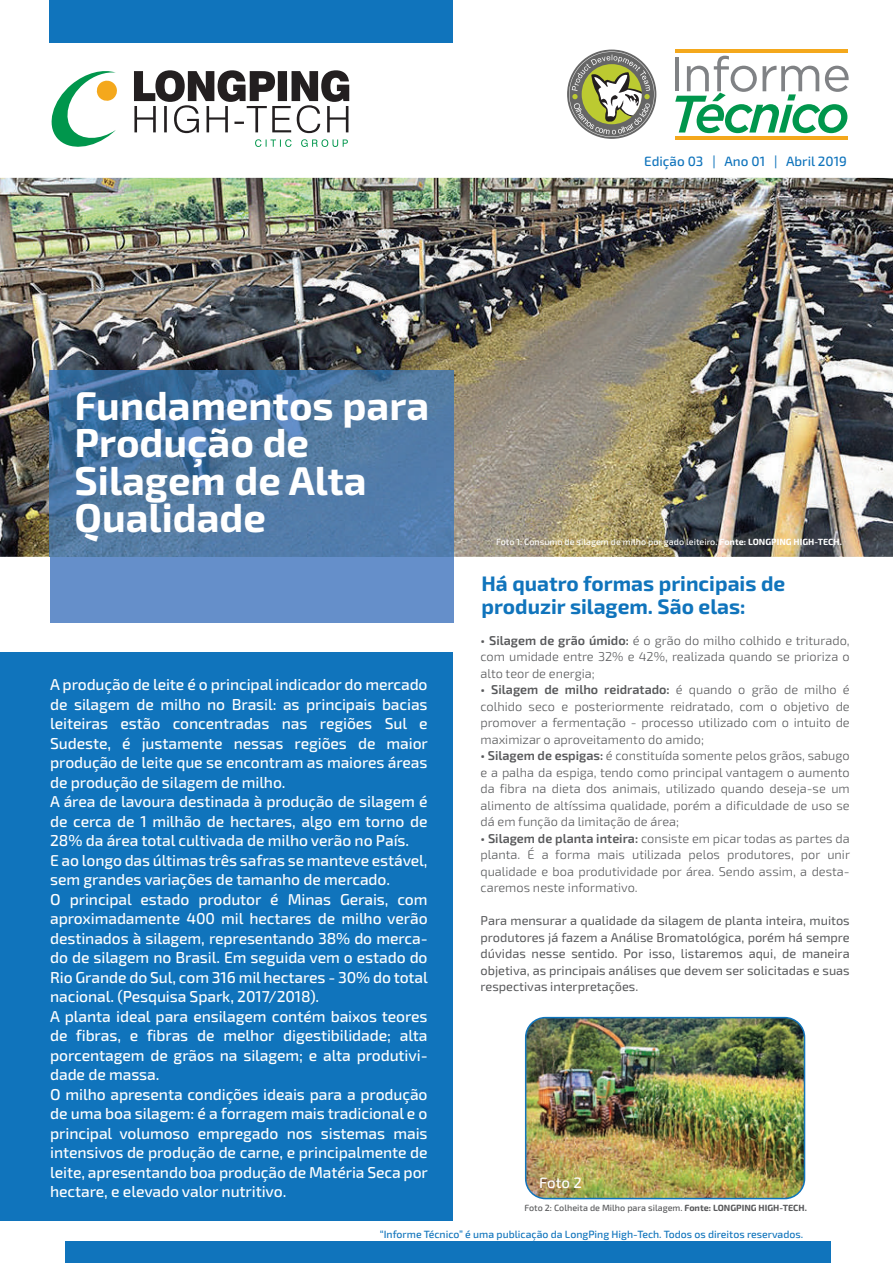
<style>
.page{position:relative;width:893px;height:1263px;background:#fff}
.page>*{position:absolute;margin:0;border:0;box-sizing:border-box;transform-origin:0 0}
.t1{font:700 40.2px/37.3px "Exo 2";color:#fff}
.t2{font:700 21px/22.5px "Exo 2";color:#1074bc}
.t3{font:500 15.75px/19.5px "Exo 2";letter-spacing:-.005em;color:#fff}
.t4{font:500 15.15px "Exo 2";color:#fff}
.t5{font:500 13.5px "Exo 2";color:#1074bc}
.t6{font:300 12.75px/16.5px "Exo 2";color:#57585a;text-align:justify}
.t7{font:12.75px/16.5px "Exo 2";color:#57585a;text-align:justify}
.t8{font:500 10.5px "Exo 2";color:#1074bc}
.t9{font:500 9px "Exo 2";color:#fff}
.t10{font:500 9px "Exo 2";color:#57585a}
.s1{font-weight:700}
.s2{font-weight:600}
</style>
<div class="page">
<img style="left:0;top:178px;width:893px;height:379px">
<div style="left:49px;top:0;width:404px;height:42px;background:#1074bc"></div>
<div style="left:50px;top:557px;width:404px;height:66px;background:#658fca"></div>
<img style="left:50px;top:370px;width:404px;height:187px">
<div style="left:0;top:652px;width:453px;height:568px;background:#1074bc"></div>
<svg style="left:134px;top:70px;width:215px;height:63px"></svg>
<svg style="left:255px;top:139px;width:93px;height:8px"></svg>
<svg style="left:51px;top:71px;width:66px;height:76px"></svg>
<div style="left:65px;top:1242px;width:766px;height:21px;background:#1074bc"></div>
<svg style="left:569px;top:51px;width:85px;height:86px"></svg>
<hr style="left:675px;top:136px;width:173px;height:3px;background:#f4a81c">
<hr style="left:675px;top:49px;width:173px;height:3px;background:#f4a81c">
<svg style="left:675px;top:56px;width:174px;height:77px"></svg>
<img style="left:526px;top:1017px;width:278px;height:181px">
<div style="left:525px;top:1017px;width:280px;height:182px;border:2px solid #1074bc;border-radius:20px"></div>
<p class="t5" style="left:644px;top:154px;width:204px">Edição 03 | Ano 01 | Abril 2019</p>
<h1 class="t1" style="left:75px;top:388px;width:356px">Fundamentos para<br>Produção de<br>Silagem de Alta<br>Qualidade</h1>
<p class="t3" style="left:50px;top:675px;width:379px">A produção de leite é o principal indicador do mercado de silagem de milho no Brasil: as principais bacias leiteiras estão concentradas nas regiões Sul e Sudeste, é justamente nessas regiões de maior produção de leite que se encontram as maiores áreas de produção de silagem de milho.<br>A área de lavoura destinada à produção de silagem é de cerca de 1 milhão de hectares, algo em torno de 28% da área total cultivada de milho verão no País.<br>E ao longo das últimas três safras se manteve estável, sem grandes variações de tamanho de mercado.<br>O principal estado produtor é Minas Gerais, com aproximadamente 400 mil hectares de milho verão destinados à silagem, representando 38% do merca&shy;do de silagem no Brasil. Em seguida vem o estado do Rio Grande do Sul, com 316 mil hectares - 30% do total nacional. (Pesquisa Spark, 2017/2018).<br>A planta ideal para ensilagem contém baixos teores de fibras, e fibras de melhor digestibilidade; alta porcentagem de grãos na silagem; e alta produtivi&shy;dade de massa.<br>O milho apresenta condições ideais para a produção de uma boa silagem: é a forragem mais tradicional e o principal volumoso empregado nos sistemas mais intensivos de produção de carne, e principalmente de leite, apresentando boa produção de Matéria Seca por hectare, e elevado valor nutritivo.</p>
<p class="t9" style="left:496px;top:536px;width:347px">Foto 1: Consumo de silagem de milho por gado leiteiro. <span class="s1">Fonte: LONGPING HIGH-TECH.</span></p>
<h2 class="t2" style="left:482px;top:573px;width:305px">Há quatro formas principais de produzir silagem. São elas:</h2>
<p class="t6" style="left:480px;top:632px;width:371px"><span class="s2">• Silagem de grão úmido:</span> é o grão do milho colhido e triturado, com umidade entre 32% e 42%, realizada quando se prioriza o alto teor de energia;</p>
<p class="t6" style="left:480px;top:681px;width:371px"><span class="s2">• Silagem de milho reidratado:</span> é quando o grão de milho é colhido seco e posteriormente reidratado, com o objetivo de promover a fermentação - processo utilizado com o intuito de maximizar o aproveitamento do amido;</p>
<p class="t6" style="left:480px;top:747px;width:371px"><span class="s2">• Silagem de espigas:</span> é constituída somente pelos grãos, sabugo e a palha da espiga, tendo como principal vantagem o aumento da fibra na dieta dos animais, utilizado quando deseja-se um alimento de altíssima qualidade, porém a dificuldade de uso se dá em função da limitação de área;</p>
<p class="t6" style="left:480px;top:830px;width:371px"><span class="s2">• Silagem de planta inteira:</span> consiste em picar todas as partes da planta. É a forma mais utilizada pelos produtores, por unir qualidade e boa produtividade por área. Sendo assim, a desta&shy;caremos neste informativo.</p>
<p class="t7" style="left:480px;top:912px;width:371px">Para mensurar a qualidade da silagem de planta inteira, muitos produtores já fazem a Análise Bromatológica, porém há sempre dúvidas nesse sentido. Por isso, listaremos aqui, de maneira objetiva, as principais análises que devem ser solicitadas e suas respectivas interpretações.</p>
<p class="t4" style="left:539px;top:1173px;width:44px">Foto 2</p>
<p class="t10" style="left:524px;top:1203px;width:284px">Foto 2: Colheita de Milho para silagem. <span class="s1">Fonte: LONGPING HIGH-TECH.</span></p>
<p class="t8" style="left:380px;top:1228px;width:425px">“Informe Técnico” é uma publicação da LongPing High-Tech. Todos os direitos reservados.</p>
</div>
